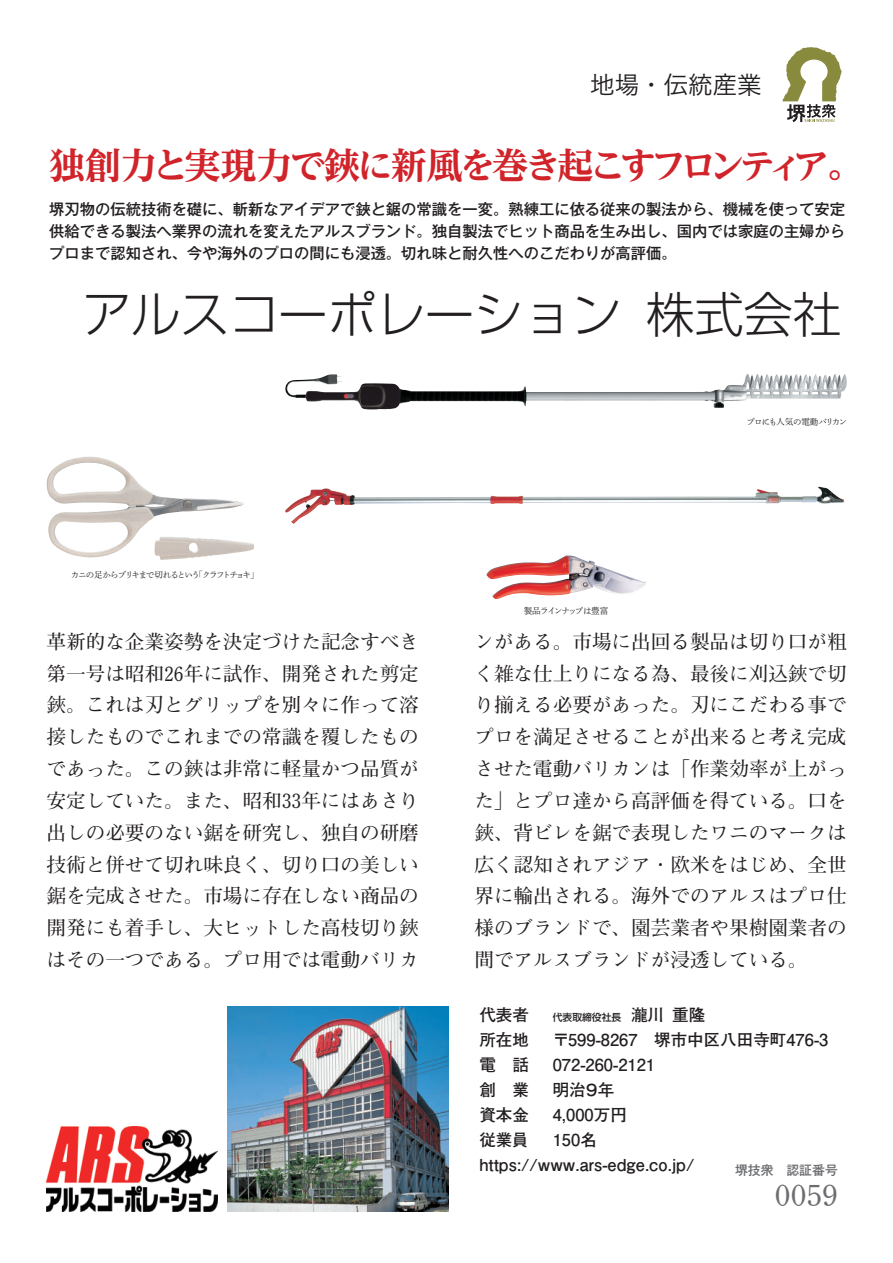
<style>
.page{position:relative;width:893px;height:1263px;background:#fff}
.page>*{position:absolute;margin:0;border:0;box-sizing:border-box;transform-origin:0 0}
.t1{font:48.9px "Shin Go Pr 6 N Light 90 pv RKSJ H";color:#231f20}
.t2{font:36.15px "Reim Yonz Pr 6 Ex Bold 90 pv RKSJ H";letter-spacing:-.1em;color:#d1232a}
.t3{font:30.6px "P Shuei Min Pr 6 N L 90 pv RKSJ H";color:#6c6d70}
.t4{font:24.45px "Hira Kaku Std N W3 90 pv RKSJ H";color:#231f20}
.t5{font:19.65px/31.8px "Futo Min A101 Pr 6 N Bold 90 pv RKSJ H";color:#231f20;text-align:justify}
.t6{font:16.5px/25px "Futo Go B101 Pr 6 N Bold 90 pv RKSJ H";color:#231f20}
.t7{font:15.3px/22px "Gothic MB101 Pr 6 N Medium 90 pv RKSJ H";color:#231f20;text-align:justify}
.t8{font:12.9px "Gothic MB101 Pr 6 N Medium 90 pv RKSJ H";color:#6c6d70}
.t9{font:9.75px "Shin Go Pr 6 N Medium 90 pv RKSJ H";color:#231f20}
.t10{font:8.55px "P Shuei Min Pr 6 N L 90 pv RKSJ H";letter-spacing:-.145em;color:#231f20}
.t11{font:8.55px "P Shuei Min Pr 6 N L 90 pv RKSJ H";letter-spacing:-.12em;color:#231f20}
.t12{font:8.55px "P Shuei Min Pr 6 N L 90 pv RKSJ H";letter-spacing:-.105em;color:#231f20}
.s1{font-family:"Futo Go B101 Pr 6 N Bold 90 pv RKSJ H";font-size:16.5px}
</style>
<div class="page">
<img style="left:47px;top:456px;width:207px;height:104px">
<img style="left:285px;top:486px;width:559px;height:38px">
<img style="left:285px;top:374px;width:505px;height:36px">
<img style="left:227px;top:1006px;width:221px;height:205px">
<svg style="left:782px;top:47px;width:59px;height:75px"></svg>
<img style="left:486px;top:555px;width:159px;height:44px">
<img style="left:47px;top:1127px;width:170px;height:84px">
<p class="t4" style="left:590px;top:76px;width:173px">地場・伝統産業</p>
<h2 class="t2" style="left:49px;top:152px;width:815px">独創力と実現力で鋏に新風を巻き起こすフロンティア。</h2>
<p class="t7" style="left:49px;top:200px;width:797px">堺刃物の伝統技術を礎に、斬新なアイデアで鋏と鋸の常識を一変。熟練工に依る従来の製法から、機械を使って安定供給できる製法へ業界の流れを変えたアルスブランド。独自製法でヒット商品を生み出し、国内では家庭の主婦からプロまで認知され、今や海外のプロの間にも浸透。切れ味と耐久性へのこだわりが高評価。</p>
<h1 class="t1" style="left:82px;top:296px;width:760px">アルスコーポレーション 株式会社</h1>
<p class="t10" style="left:71px;top:571px;width:189px">カニの足からブリキまで切れるという「クラフトチョキ」</p>
<p class="t12" style="left:523px;top:607px;width:86px">製品ラインナップは豊富</p>
<p class="t11" style="left:746px;top:419px;width:102px">プロにも人気の電動バリカン</p>
<p class="t5" style="left:47px;top:628px;width:374px">革新的な企業姿勢を決定づけた記念すべき第一号は昭和26年に試作、開発された剪定鋏。これは刃とグリップを別々に作って溶接したものでこれまでの常識を覆したものであった。この鋏は非常に軽量かつ品質が安定していた。また、昭和33年にはあさり出しの必要のない鋸を研究し、独自の研磨技術と併せて切れ味良く、切り口の美しい鋸を完成させた。市場に存在しない商品の開発にも着手し、大ヒットした高枝切り鋏はその一つである。プロ用では電動バリカ</p>
<p class="t5" style="left:474px;top:628px;width:374px">ンがある。市場に出回る製品は切り口が粗く雑な仕上りになる為、最後に刈込鋏で切り揃える必要があった。刃にこだわる事でプロを満足させることが出来ると考え完成させた電動バリカンは「作業効率が上がった」とプロ達から高評価を得ている。口を鋏、背ビレを鋸で表現したワニのマークは広く認知されアジア・欧米をはじめ、全世界に輸出される。海外でのアルスはプロ仕様のブランドで、園芸業者や果樹園業者の間でアルスブランドが浸透している。</p>
<p class="t6" style="left:479px;top:1004px;width:51px">代表者</p>
<p class="t9" style="left:552px;top:1013px;width:154px">代表取締役社長　<span class="s1">瀧川 重隆</span></p>
<p class="t6" style="left:479px;top:1029px;width:51px">所在地</p>
<p class="t6" style="left:552px;top:1029px;width:277px">〒599-8267　堺市中区八田寺町476-3</p>
<p class="t6" style="left:479px;top:1054px;width:51px">電　話</p>
<p class="t6" style="left:552px;top:1054px;width:104px">072-260-2121</p>
<p class="t6" style="left:479px;top:1079px;width:51px">創　業</p>
<p class="t6" style="left:552px;top:1079px;width:63px">明治９年</p>
<p class="t6" style="left:479px;top:1105px;width:51px">資本金</p>
<p class="t6" style="left:552px;top:1105px;width:76px">4,000万円</p>
<p class="t6" style="left:479px;top:1130px;width:50px">従業員</p>
<p class="t6" style="left:479px;top:1130px;width:216px;text-indent:73px">150名https://www.ars-edge.co.jp/</p>
<p class="t8" style="left:735px;top:1165px;width:104px">堺技衆　認証番号</p>
<h3 class="t3" style="left:774px;top:1184px;width:64px">0059</h3>
</div>
